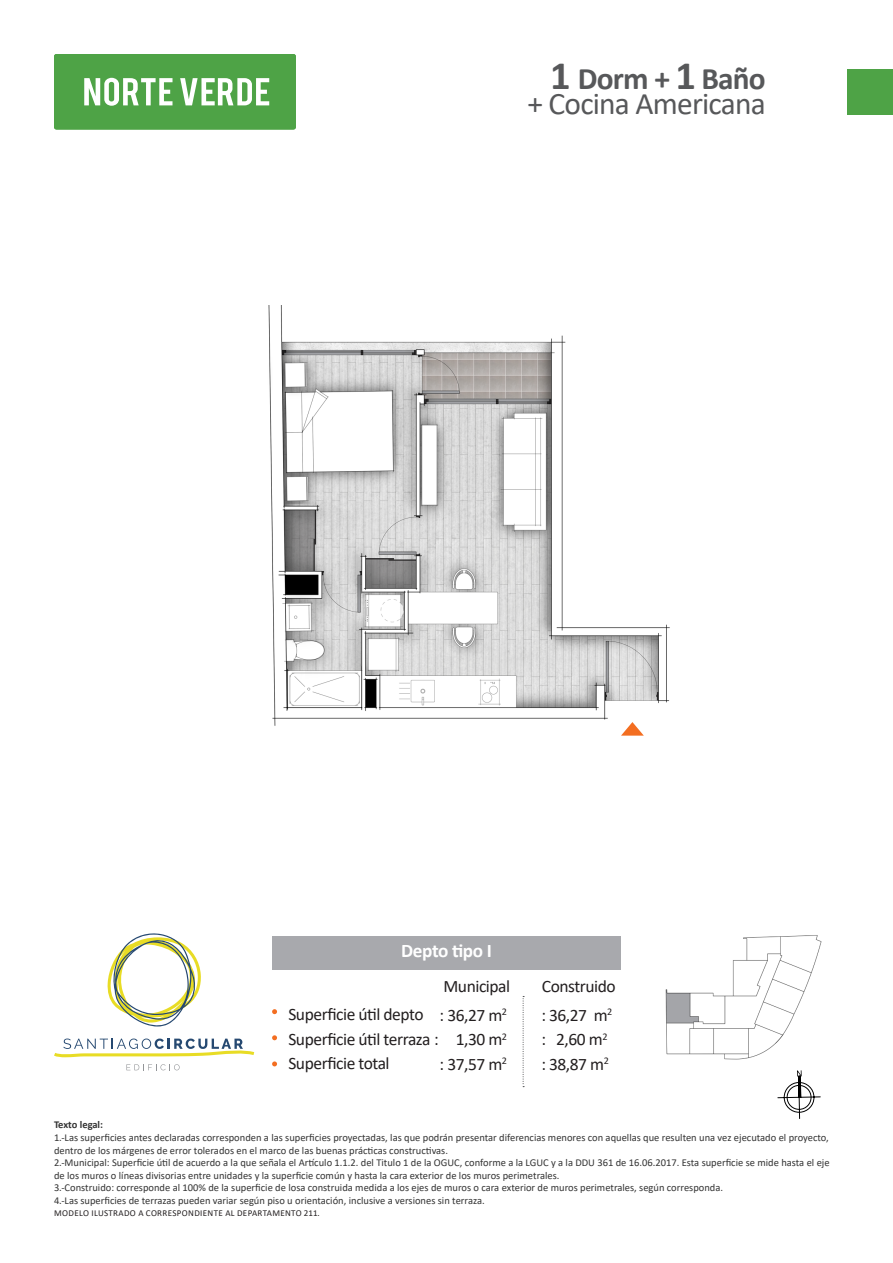
<style>
.page{position:relative;width:893px;height:1263px;background:#fff}
.page>*{position:absolute;margin:0;border:0;box-sizing:border-box;transform-origin:0 0}
.t1{font:31.35px "Calibri";letter-spacing:-.025em;color:#57585a}
.t2{font:700 31.35px "Calibri";letter-spacing:-.025em;color:#57585a}
.t3{font:700 19.2px "Calibri";letter-spacing:-.02em;color:#fff}
.t4{font:17.4px "Calibri";letter-spacing:-.025em;color:#231f20}
.t5{font:10.5px/12.6px "Calibri";color:#333}
.t6{font:700 10.5px "Calibri";letter-spacing:-.005em;color:#333}
.t7{font:9px "Calibri";letter-spacing:.04em;color:#231f20}
.s1{font-size:40.5px}
</style>
<div class="page">
<div style="left:847px;top:69px;width:46px;height:46px;background:#4ea346"></div>
<svg style="left:777px;top:1070px;width:44px;height:49px"></svg>
<svg style="left:54px;top:1038px;width:200px;height:19px"></svg>
<svg style="left:126px;top:1064px;width:54px;height:6px"></svg>
<svg style="left:107px;top:933px;width:94px;height:94px"></svg>
<div style="left:54px;top:54px;width:242px;height:76px;background:#4ea346;border-radius:3px"></div>
<svg style="left:84px;top:78px;width:88px;height:28px"></svg>
<svg style="left:180px;top:78px;width:89px;height:27px"></svg>
<div style="left:272px;top:936px;width:349px;height:33px;background:#a8a9ad"></div>
<svg style="left:272px;top:1009px;width:5px;height:5px"></svg>
<svg style="left:272px;top:1035px;width:5px;height:5px"></svg>
<svg style="left:272px;top:1061px;width:5px;height:5px"></svg>
<svg style="left:523px;top:996px;width:1px;height:91px"></svg>
<img style="left:665px;top:935px;width:157px;height:125px">
<img style="left:268px;top:305px;width:402px;height:421px">
<svg style="left:621px;top:722px;width:23px;height:14px"></svg>
<p class="t2" style="left:550px;top:56px;width:217px"><span class="s1">1</span> Dorm + <span class="s1">1</span> Baño</p>
<p class="t1" style="left:527px;top:82px;width:240px">+ Cocina Americana</p>
<p class="t3" style="left:401px;top:937px;width:92px">Depto tipo I</p>
<p class="t4" style="left:443px;top:974px;width:68px">Municipal</p>
<p class="t4" style="left:542px;top:974px;width:75px">Construido</p>
<p class="t4" style="left:541px;top:1003px;width:73px">: 36,27 m<sup>2</sup></p>
<p class="t4" style="left:541px;top:1027px;width:68px">: 2,60 m<sup>2</sup></p>
<p class="t4" style="left:541px;top:1052px;width:69px">: 38,87 m<sup>2</sup></p>
<p class="t4" style="left:288px;top:1002px;width:137px">Superficie útil depto</p>
<p class="t4" style="left:288px;top:1051px;width:103px">Superficie total</p>
<p class="t4" style="left:440px;top:1003px;width:69px">: 36,27 m<sup>2</sup></p>
<p class="t4" style="left:288px;top:1027px;width:220px">Superficie útil terraza : 1,30 m<sup>2</sup></p>
<p class="t4" style="left:440px;top:1052px;width:69px">: 37,57 m<sup>2</sup></p>
<p class="t6" style="left:54px;top:1117px;width:51px">Texto legal:</p>
<p class="t5" style="left:54px;top:1131px;width:777px">1.-Las superficies antes declaradas corresponden a las superficies proyectadas, las que podrán presentar diferencias menores con aquellas que resulten una vez ejecutado el proyecto, dentro de los márgenes de error tolerados en el marco de las buenas prácticas constructivas.<br>2.-Municipal: Superficie útil de acuerdo a la que señala el Artículo 1.1.2. del Titulo 1 de la OGUC, conforme a la LGUC y a la DDU 361 de 16.06.2017. Esta superficie se mide hasta el eje de los muros o líneas divisorias entre unidades y la superficie común y hasta la cara exterior de los muros perimetrales.<br>3.-Construido: corresponde al 100% de la superficie de losa construida medida a los ejes de muros o cara exterior de muros perimetrales, según corresponda.<br>4.-Las superficies de terrazas pueden variar según piso u orientación, inclusive a versiones sin terraza.</p>
<p class="t7" style="left:54px;top:1206px;width:267px">MODELO ILUSTRADO A CORRESPONDIENTE AL DEPARTAMENTO 211.</p>
</div>
